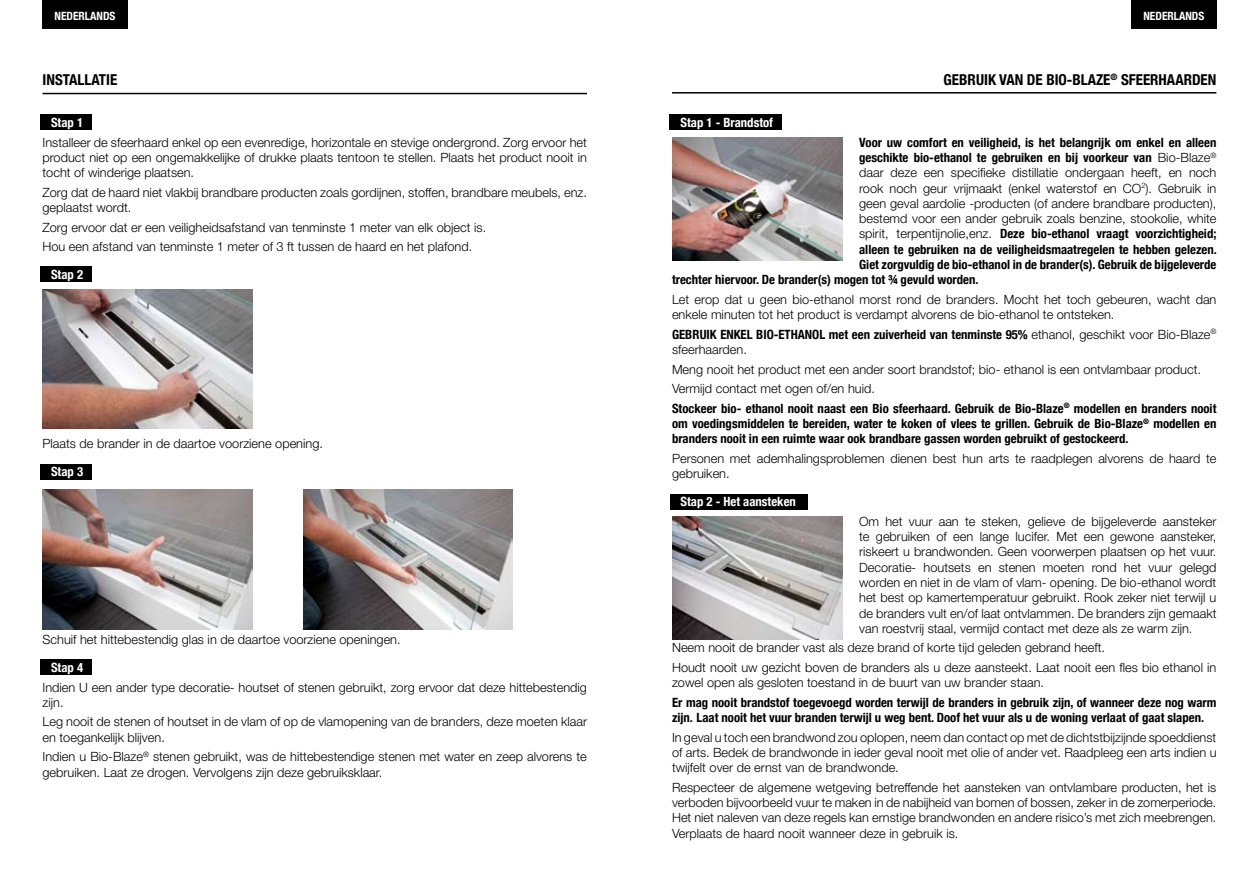
<style>
.page{position:relative;width:1259px;height:893px;background:#fff}
.page>*{position:absolute;margin:0;border:0;box-sizing:border-box;transform-origin:0 0}
.t1{font:700 condensed 15px "Helvetica Neue";color:#000}
.t2{font:300 12.75px/15.3px "Helvetica Neue";color:#000}
.t3{font:700 condensed 12.75px/15.3px "Helvetica Neue";color:#000}
.t4{font:700 condensed 12.75px "Helvetica Neue";color:#fff}
.t5{font:700 condensed 11.4px "Helvetica Neue";color:#fff}
.s1{font-weight:300;font-stretch:normal}
.s2{font-weight:700;font-stretch:condensed}
</style>
<div class="page">
<div style="left:670px;top:494px;width:137px;height:15px;background:#000"></div>
<div style="left:670px;top:114px;width:112px;height:16px;background:#000"></div>
<div style="left:40px;top:266px;width:51px;height:16px;background:#000"></div>
<div style="left:40px;top:464px;width:51px;height:15px;background:#000"></div>
<div style="left:40px;top:659px;width:51px;height:16px;background:#000"></div>
<div style="left:40px;top:114px;width:51px;height:16px;background:#000"></div>
<div style="left:43px;top:0;width:85px;height:28px;background:#000"></div>
<div style="left:1131px;top:0;width:85px;height:28px;background:#000"></div>
<hr style="left:672px;top:92px;width:544px;height:2px;background:#000">
<hr style="left:43px;top:93px;width:544px;height:1px;background:#000">
<img style="left:43px;top:289px;width:209px;height:140px">
<img style="left:43px;top:489px;width:209px;height:140px">
<img style="left:672px;top:137px;width:170px;height:123px">
<img style="left:672px;top:516px;width:170px;height:123px">
<img style="left:303px;top:489px;width:210px;height:140px">
<p class="t5" style="left:55px;top:9px;width:43px">nederlands</p>
<p class="t5" style="left:1143px;top:9px;width:43px">nederlands</p>
<p class="t1" style="left:43px;top:71px;width:75px">INSTALLATIE</p>
<p class="t4" style="left:51px;top:115px;width:34px">Stap 1</p>
<p class="t2" style="left:43px;top:134px;width:546px;text-align:justify">Installeer de sfeerhaard enkel op een evenredige, horizontale en stevige ondergrond. Zorg ervoor het product niet op een ongemakkelijke of drukke plaats tentoon te stellen. Plaats het product nooit in tocht of winderige plaatsen.</p>
<p class="t2" style="left:43px;top:184px;width:546px">Zorg dat de haard niet vlakbij brandbare producten zoals gordijnen, stoffen, brandbare meubels, enz. geplaatst wordt.</p>
<p class="t2" style="left:43px;top:217px;width:445px;line-height:19.5px">Zorg ervoor dat er een veiligheidsafstand van tenminste 1 meter van elk object is.<br>Hou een afstand van tenminste 1 meter of 3 ft tussen de haard en het plafond.</p>
<p class="t4" style="left:51px;top:267px;width:34px">Stap 2</p>
<p class="t2" style="left:43px;top:435px;width:282px">Plaats de brander in de daartoe voorziene opening.</p>
<p class="t4" style="left:51px;top:463px;width:34px">Stap 3</p>
<p class="t2" style="left:43px;top:631px;width:360px">Schuif het hittebestendig glas in de daartoe voorziene openingen.</p>
<p class="t4" style="left:51px;top:660px;width:34px">Stap 4</p>
<p class="t2" style="left:43px;top:679px;width:546px">Indien U een ander type decoratie- houtset of stenen gebruikt, zorg ervoor dat deze hittebestendig zijn.</p>
<p class="t2" style="left:43px;top:714px;width:546px">Leg nooit de stenen of houtset in de vlam of op de vlamopening van de branders, deze moeten klaar en toegankelijk blijven.</p>
<p class="t2" style="left:43px;top:749px;width:546px">Indien u Bio-Blaze<sup>®</sup> stenen gebruikt, was de hittebestendige stenen met water en zeep alvorens te gebruiken. Laat ze drogen. Vervolgens zijn deze gebruiksklaar.</p>
<p class="t4" style="left:680px;top:115px;width:94px">Stap 1 - Brandstof</p>
<p class="t1" style="left:943px;top:71px;width:65px">Gebruik van</p>
<p class="t1" style="left:1027px;top:71px;width:189px">de Bio-Blaze<sup>®</sup> sfeerhaarden</p>
<p class="t3" style="left:859px;top:134px;width:359px">Voor uw comfort en veiligheid, is het belangrijk om enkel en alleen</p>
<p class="t3" style="left:859px;top:150px;width:359px">geschikte bio-ethanol te gebruiken en bij voorkeur van <span class="s1">Bio-Blaze</span><sup>®</sup></p>
<p class="t2" style="left:859px;top:165px;width:359px">daar deze een specifieke distillatie ondergaan heeft, en noch</p>
<p class="t2" style="left:859px;top:180px;width:359px">rook noch geur vrijmaakt (enkel waterstof en CO<sup>2</sup>). Gebruik in</p>
<p class="t2" style="left:859px;top:195px;width:359px">geen geval aardolie -producten (of andere brandbare producten),</p>
<p class="t2" style="left:859px;top:211px;width:359px">bestemd voor een ander gebruik zoals benzine, stookolie, white</p>
<p class="t3" style="left:859px;top:226px;width:359px"><span class="s1">spirit, terpentijnolie,enz.</span> Deze bio-ethanol vraagt voorzichtigheid;</p>
<p class="t3" style="left:859px;top:241px;width:359px">alleen te gebruiken na de veiligheidsmaatregelen te hebben gelezen.</p>
<p class="t3" style="left:859px;top:257px;width:359px">Giet zorgvuldig de bio-ethanol in de brander(s). Gebruik de bijgeleverde</p>
<p class="t3" style="left:672px;top:272px;width:308px">trechter hiervoor. De brander(s) mogen tot ¾ gevuld worden.</p>
<p class="t2" style="left:672px;top:291px;width:546px">Let erop dat u geen bio-ethanol morst rond de branders. Mocht het toch gebeuren, wacht dan enkele minuten tot het product is verdampt alvorens de bio-ethanol te ontsteken.</p>
<p class="t3" style="left:672px;top:326px;width:15px">GEBRU</p>
<p class="t3" style="left:672px;top:326px;width:546px;text-indent:35px">IK ENKEL BIO-ETHANOL met een zuiverheid van tenminste 95% <span class="s1">ethanol, geschikt voor Bio-Blaze</span><sup>® </sup><span class="s1">sfeerhaarden.</span></p>
<p class="t2" style="left:672px;top:359px;width:546px;line-height:19.5px">Meng nooit het product met een ander soort brandstof; bio- ethanol is een ontvlambaar product.<br>Vermijd contact met ogen of/en huid.<br><span class="s2">Stockeer bio- ethanol nooit naast een Bio sfeerhaard. Gebruik de Bio-Blaze</span><sup>®</sup> <span class="s2">modellen en branders nooit</span></p>
<p class="t3" style="left:672px;top:416px;width:546px">om voedingsmiddelen te bereiden, water te koken of vlees te grillen. Gebruik de Bio-Blaze<sup>®</sup> modellen en branders nooit in een ruimte waar ook brandbare gassen worden gebruikt of gestockeerd.</p>
<p class="t2" style="left:672px;top:450px;width:546px">Personen met ademhalingsproblemen dienen best hun arts te raadplegen alvorens de haard te gebruiken.</p>
<p class="t4" style="left:680px;top:494px;width:117px">Stap 2 - Het aansteken</p>
<p class="t2" style="left:859px;top:513px;width:359px;text-align:justify">Om het vuur aan te steken, gelieve de bijgeleverde aansteker te gebruiken of een lange lucifer. Met een gewone aansteker, riskeert u brandwonden. Geen voorwerpen plaatsen op het vuur.<br>Decoratie- houtsets en stenen moeten rond het vuur gelegd worden en niet in de vlam of vlam- opening. De bio-ethanol wordt het best op kamertemperatuur gebruikt. Rook zeker niet terwijl u de branders vult en/of laat ontvlammen. De branders zijn gemaakt van roestvrij staal, vermijd contact met deze als ze warm zijn.</p>
<p class="t2" style="left:672px;top:638px;width:546px;line-height:19.5px">Neem nooit de brander vast als deze brand of korte tijd geleden gebrand heeft.<br>Houdt nooit uw gezicht boven de branders als u deze aansteekt. Laat nooit een fles bio ethanol in</p>
<p class="t2" style="left:672px;top:675px;width:373px">zowel open als gesloten toestand in de buurt van uw brander staan.</p>
<p class="t3" style="left:672px;top:694px;width:546px">Er mag nooit brandstof toegevoegd worden terwijl de branders in gebruik zijn, of wanneer deze nog warm zijn. Laat nooit het vuur branden terwijl u weg bent. Doof het vuur als u de woning verlaat of gaat slapen.</p>
<p class="t2" style="left:672px;top:729px;width:546px;text-align:justify">In geval u toch een brandwond zou oplopen, neem dan contact op met de dichtstbijzijnde spoeddienst of arts. Bedek de brandwonde in ieder geval nooit met olie of ander vet. Raadpleeg een arts indien u twijfelt over de ernst van de brandwonde.</p>
<p class="t2" style="left:672px;top:779px;width:546px;text-align:justify">Respecteer de algemene wetgeving betreffende het aansteken van ontvlambare producten, het is verboden bijvoorbeeld vuur te maken in de nabijheid van bomen of bossen, zeker in de zomerperiode.<br>Het niet naleven van deze regels kan ernstige brandwonden en andere risico’s met zich meebrengen.<br>Verplaats de haard nooit wanneer deze in gebruik is.</p>
</div>
